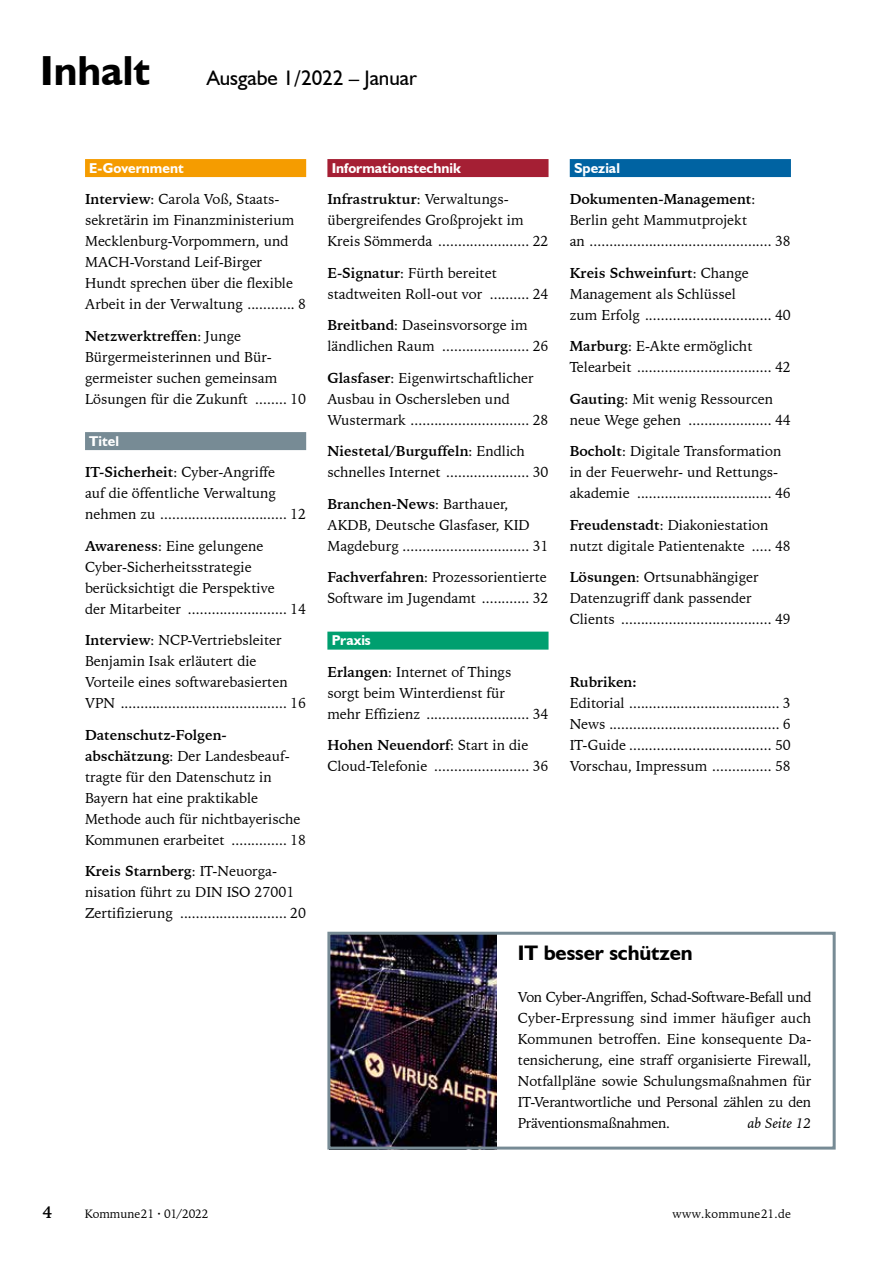
<style>
.page{position:relative;width:893px;height:1263px;background:#fff}
.page>*{position:absolute;margin:0;border:0;box-sizing:border-box;transform-origin:0 0}
.t1{font:700 42px "Humanist 521 BT";color:#000}
.t2{font:21px "Humanist 521 BT";color:#000}
.t3{font:700 21px "Humanist 521 BT";letter-spacing:-.005em;color:#000}
.t4{font:700 16.5px "Iowan Old Style BT";color:#000}
.t5{font:14.25px/21px "Iowan Old Style BT";color:#000}
.t6{font:700 14.25px "Humanist 521 BT";color:#fff}
.t7{font:italic 14.25px "Iowan Old Style BT";letter-spacing:-.005em;color:#000}
.t8{font:700 14.25px "Iowan Old Style BT";color:#000}
.t9{font:12px "Iowan Old Style BT";color:#000}
.t10{font:12px "Iowan Old Style BT";letter-spacing:.02em;color:#000}
.s1{font-weight:700}
</style>
<div class="page">
<img style="left:331px;top:936px;width:166px;height:209px">
<div style="left:327px;top:932px;width:509px;height:217px;border:3px solid #778b95"></div>
<div style="left:85px;top:159px;width:221px;height:18px;background:#f59c00"></div>
<div style="left:85px;top:432px;width:221px;height:18px;background:#778b95"></div>
<div style="left:327px;top:159px;width:222px;height:18px;background:#a51f34"></div>
<div style="left:327px;top:632px;width:222px;height:18px;background:#009f6f"></div>
<div style="left:570px;top:159px;width:221px;height:18px;background:#0063a2"></div>
<h1 class="t1" style="left:40px;top:45px;width:111px">Inhalt</h1>
<h2 class="t2" style="left:207px;top:65px;width:212px">Ausgabe 1/2022 – Januar</h2>
<p class="t6" style="left:89px;top:159px;width:96px">E-Government</p>
<p class="t5" style="left:85px;top:189px;width:223px"><span class="s1">Interview</span>: Carola Voß, Staats&shy;sekretärin im Finanzministerium Mecklenburg-Vorpommern, und MACH-Vorstand Leif-Birger Hundt sprechen über die flexible Arbeit in der Verwaltung ............ 8</p>
<p class="t5" style="left:85px;top:325px;width:223px"><span class="s1">Netzwerktreffen</span>: Junge<br>Bürgermeisterinnen und Bür&shy;germeister suchen gemeinsam<br>Lösungen für die Zukunft ........ 10</p>
<p class="t6" style="left:89px;top:432px;width:31px">Titel</p>
<p class="t5" style="left:85px;top:462px;width:223px"><span class="s1">IT-Sicherheit</span>: Cyber-Angriffe<br>auf die öffentliche Verwaltung nehmen zu ................................ 12</p>
<p class="t5" style="left:85px;top:535px;width:223px"><span class="s1">Awareness</span>: Eine gelungene Cyber-Sicherheitsstrategie berücksichtigt die Perspektive<br>der Mitarbeiter ......................... 14</p>
<p class="t5" style="left:85px;top:630px;width:223px"><span class="s1">Interview</span>: NCP-Vertriebsleiter Benjamin Isak erläutert die Vorteile eines softwarebasierten VPN .......................................... 16</p>
<p class="t5" style="left:85px;top:724px;width:223px"><span class="s1">Datenschutz-Folgen&shy;abschätzung</span>: Der Landesbeauf&shy;tragte für den Datenschutz in<br>Bayern hat eine praktikable<br>Methode auch für nichtbayerische<br>Kommunen erarbeitet .............. 18</p>
<p class="t5" style="left:85px;top:861px;width:223px"><span class="s1">Kreis Starnberg</span>: IT-Neuorga&shy;nisation führt zu DIN ISO 27001<br>Zertifizierung ........................... 20</p>
<p class="t6" style="left:332px;top:159px;width:131px">Informationstechnik</p>
<p class="t5" style="left:327px;top:189px;width:223px"><span class="s1">Infrastruktur</span>: Verwaltungs&shy;übergreifendes Großprojekt im<br>Kreis Sömmerda ....................... 22</p>
<p class="t5" style="left:327px;top:262px;width:223px"><span class="s1">E-Signatur</span>: Fürth bereitet stadtweiten Roll-out vor .......... 24</p>
<p class="t5" style="left:327px;top:315px;width:223px"><span class="s1">Breitband</span>: Daseinsvorsorge im ländlichen Raum ...................... 26</p>
<p class="t5" style="left:327px;top:367px;width:223px"><span class="s1">Glasfaser</span>: Eigenwirtschaftlicher<br>Ausbau in Oschersleben und<br>Wustermark .............................. 28</p>
<p class="t5" style="left:327px;top:441px;width:223px"><span class="s1">Niestetal/Burguffeln</span>: Endlich schnelles Internet ..................... 30</p>
<p class="t5" style="left:327px;top:493px;width:223px"><span class="s1">Branchen-News</span>: Barthauer,<br>AKDB, Deutsche Glasfaser, KID<br>Magdeburg ................................ 31</p>
<p class="t5" style="left:327px;top:567px;width:223px"><span class="s1">Fachverfahren</span>: Prozessorientierte<br>Software im Jugendamt ............ 32</p>
<p class="t6" style="left:332px;top:632px;width:41px">Praxis</p>
<p class="t5" style="left:327px;top:661px;width:223px"><span class="s1">Erlangen</span>: Internet of Things<br>sorgt beim Winterdienst für<br>mehr Effizienz .......................... 34</p>
<p class="t5" style="left:327px;top:735px;width:223px"><span class="s1">Hohen Neuendorf</span>: Start in die<br>Cloud-Telefonie ........................ 36</p>
<p class="t6" style="left:574px;top:159px;width:47px">Spezial</p>
<p class="t5" style="left:570px;top:189px;width:223px"><span class="s1">Dokumenten-Management</span>:<br>Berlin geht Mammutprojekt<br>an .............................................. 38</p>
<p class="t5" style="left:570px;top:262px;width:223px"><span class="s1">Kreis Schweinfurt</span>: Change<br>Management als Schlüssel<br>zum Erfolg ................................ 40</p>
<p class="t5" style="left:570px;top:336px;width:223px"><span class="s1">Marburg</span>: E-Akte ermöglicht<br>Telearbeit .................................. 42</p>
<p class="t5" style="left:570px;top:388px;width:223px"><span class="s1">Gauting</span>: Mit wenig Ressourcen neue Wege gehen ..................... 44</p>
<p class="t5" style="left:570px;top:441px;width:223px"><span class="s1">Bocholt</span>: Digitale Transformation in der Feuerwehr- und Rettungs&shy;akademie .................................. 46</p>
<p class="t5" style="left:570px;top:514px;width:223px"><span class="s1">Freudenstadt</span>: Diakoniestation nutzt digitale Patientenakte ..... 48</p>
<p class="t5" style="left:570px;top:567px;width:223px"><span class="s1">Lösungen</span>: Ortsunabhängiger<br>Datenzugriff dank passender<br>Clients ...................................... 49</p>
<p class="t8" style="left:570px;top:673px;width:68px">Rubriken:</p>
<p class="t5" style="left:570px;top:693px;width:223px;text-align:justify">Editorial ...................................... 3<br>News ........................................... 6<br>IT-Guide .................................... 50<br>Vorschau, Impressum ............... 58</p>
<h2 class="t3" style="left:518px;top:940px;width:176px">IT besser schützen</h2>
<p class="t5" style="left:518px;top:987px;width:295px;text-align:justify">Von Cyber-Angriffen, Schad-Software-Befall und Cyber-Erpressung sind immer häufiger auch Kommunen betroffen. Eine konsequente Da&shy;tensicherung, eine straff organisierte Firewall, Notfallpläne sowie Schulungsmaßnahmen für IT-Verantwortliche und Personal zählen zu den Präventionsmaßnahmen.</p>
<p class="t7" style="left:748px;top:1115px;width:65px">ab Seite 12</p>
<p class="t4" style="left:43px;top:1202px;width:11px">4</p>
<p class="t9" style="left:85px;top:1206px;width:125px">Kommune21 · 01/2022</p>
<p class="t10" style="left:673px;top:1206px;width:120px">www.kommune21.de</p>
</div>
